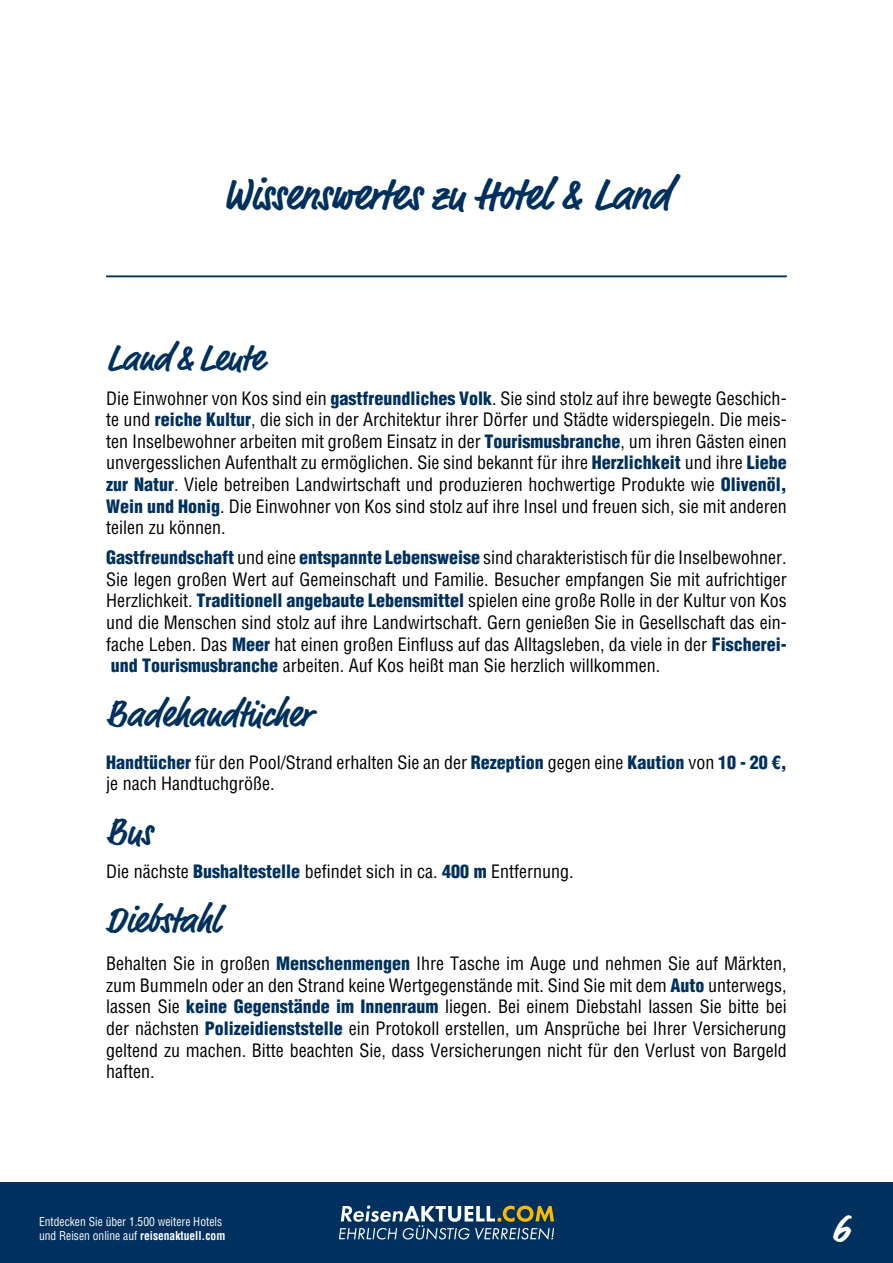
<style>
.page{position:relative;width:893px;height:1263px;background:#fff}
.page>*{position:absolute;margin:0;border:0;box-sizing:border-box;transform-origin:0 0}
.Headline{font:700 45px "Market Pro";letter-spacing:-.005em;color:#00305d;scale:.95 1}
.t1{font:700 42px "Market Pro";color:#fff}
.Fließtext{font:700 37.5px "Market Pro";letter-spacing:-.005em;color:#00305d;scale:.95 1}
.Headline_links{font:700 37.5px "Market Pro";letter-spacing:-.005em;color:#00305d;scale:.95 1}
.Fließtext-2{font:condensed 18px/21.6px "Helvetica LT Std";color:#000;text-align:justify}
.t2{font:condensed 12px/14.4px "Helvetica LT Std";color:#fff;scale:.96 1}
.s1{font-weight:900;color:#00305d}
.s2{font-weight:700}
</style>
<div class="page">
<div style="left:0;top:1182px;width:893px;height:81px;background:#00305d"></div>
<svg style="left:339px;top:1205px;width:215px;height:35px"></svg>
<hr style="left:106px;top:276px;width:681px;height:1px;background:#00305d">
<p class="Headline" style="left:222px;top:163px;width:473px">Wissenswertes zu Hotel &amp; Land</p>
<p class="Headline_links" style="left:106px;top:332px;width:167px">Land&amp;Leute</p>
<p class="Fließtext-2" style="left:106px;top:387px;width:682px">Die Einwohner von Kos sind ein <span class="s1">gastfreundliches Volk</span>. Sie sind stolz auf ihre bewegte Geschich&shy;te und <span class="s1">reiche Kultur</span>, die sich in der Architektur ihrer Dörfer und Städte widerspiegeln. Die meis&shy;ten Inselbewohner arbeiten mit großem Einsatz in der <span class="s1">Tourismusbranche</span>, um ihren Gästen einen unvergesslichen Aufenthalt zu ermöglichen. Sie sind bekannt für ihre <span class="s1">Herzlichkeit</span> und ihre <span class="s1">Liebe zur Natur</span>. Viele betreiben Landwirtschaft und produzieren hochwertige Produkte wie <span class="s1">Olivenöl, Wein und Honig</span>. Die Einwohner von Kos sind stolz auf ihre Insel und freuen sich, sie mit anderen teilen zu können.</p>
<p class="Fließtext-2" style="left:106px;top:547px;width:682px"><span class="s1">Gastfreundschaft</span> und eine <span class="s1">entspannte Lebensweise</span> sind charakteristisch für die Inselbewohner.<br>Sie legen großen Wert auf Gemeinschaft und Familie. Besucher empfangen Sie mit aufrichtiger Herzlichkeit. <span class="s1">Traditionell angebaute Lebensmittel</span> spielen eine große Rolle in der Kultur von Kos und die Menschen sind stolz auf ihre Landwirtschaft. Gern genießen Sie in Gesellschaft das ein&shy;fache Leben. Das <span class="s1">Meer</span> hat einen großen Einfluss auf das Alltagsleben, da viele in der <span class="s1">Fischerei&shy;und Tourismusbranche</span> arbeiten. Auf Kos heißt man Sie herzlich willkommen.</p>
<p class="Fließtext" style="left:106px;top:687px;width:218px">Badehandtücher</p>
<p class="Fließtext-2" style="left:106px;top:751px;width:682px"><span class="s1">Handtücher</span> für den Pool/Strand erhalten Sie an der <span class="s1">Rezeption</span> gegen eine <span class="s1">Kaution</span> von <span class="s1">10 - 20 €, </span>je nach Handtuchgröße.</p>
<p class="Headline_links" style="left:106px;top:805px;width:50px">Bus</p>
<p class="Fließtext-2" style="left:106px;top:861px;width:469px">Die nächste <span class="s1">Bushaltestelle</span> befindet sich in ca. <span class="s1">400 m</span> Entfernung.</p>
<p class="Fließtext" style="left:106px;top:893px;width:120px">Diebstahl</p>
<p class="Fließtext-2" style="left:106px;top:953px;width:682px">Behalten Sie in großen <span class="s1">Menschenmengen</span> Ihre Tasche im Auge und nehmen Sie auf Märkten, zum Bummeln oder an den Strand keine Wertgegenstände mit. Sind Sie mit dem <span class="s1">Auto</span> unterwegs, lassen Sie <span class="s1">keine Gegenstände im Innenraum</span> liegen. Bei einem Diebstahl lassen Sie bitte bei der nächsten <span class="s1">Polizeidienststelle</span> ein Protokoll erstellen, um Ansprüche bei Ihrer Versicherung geltend zu machen. Bitte beachten Sie, dass Versicherungen nicht für den Verlust von Bargeld haften.</p>
<p class="t2" style="left:39px;top:1214px;width:195px">Entdecken Sie über 1.500 weitere Hotels und Reisen online auf <span class="s2">reisenaktuell.com</span></p>
<h2 class="t1" style="left:832px;top:1198px;width:20px">6</h2>
</div>
